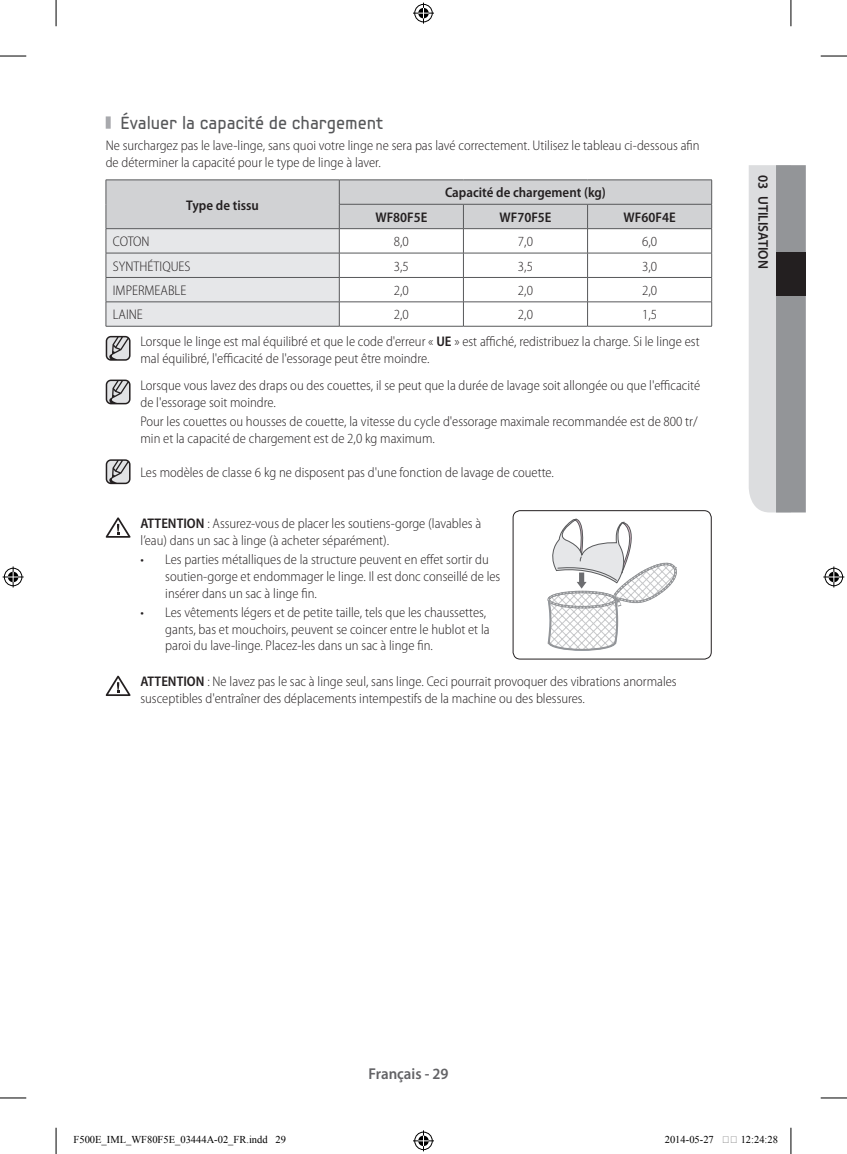
<style>
.page{position:relative;width:847px;height:1154px;background:#fff}
.page>*{position:absolute;margin:0;border:0;box-sizing:border-box;transform-origin:0 0}
.t1{font:17.5px "Samsung Imagination Modern";color:#57585a}
.t2{font:600 15.75px "Myriad Pro";color:#636366;scale:.95 1}
.t3{font:300 semi-condensed 14px/16.8px "Myriad Pro";color:#231f20}
.t4{font:600 semi-condensed 14px "Myriad Pro";color:#231f20}
.t5{font:600 14px "Myriad Pro";color:#231f20;scale:.95 1}
.t6{font:10.5px "Times New Roman";color:#000}
.s1{font-weight:600}
</style>
<div class="page">
<svg style="left:749px;top:165px;width:56px;height:347px;background:#b9bbbd"></svg>
<div style="left:775px;top:252px;width:30px;height:43px;background:#231f20"></div>
<div style="left:106px;top:116px;width:5px;height:13px;background:#a8a9ad"></div>
<svg style="left:106px;top:180px;width:606px;height:146px"></svg>
<hr style="left:106px;top:326px;width:233px;height:1px;background:#57585a">
<hr style="left:339px;top:326px;width:124px;height:1px;background:#57585a">
<hr style="left:463px;top:326px;width:124px;height:1px;background:#57585a">
<hr style="left:587px;top:326px;width:124px;height:1px;background:#57585a">
<svg style="left:106px;top:336px;width:24px;height:25px"></svg>
<svg style="left:106px;top:380px;width:24px;height:24px"></svg>
<svg style="left:106px;top:459px;width:24px;height:25px"></svg>
<svg style="left:106px;top:517px;width:24px;height:21px"></svg>
<svg style="left:547px;top:519px;width:130px;height:132px"></svg>
<div style="left:512px;top:510px;width:199px;height:149px;border:1px solid #231f20;border-radius:7px"></div>
<svg style="left:106px;top:676px;width:24px;height:20px"></svg>
<svg style="left:0;top:56px;width:26px;height:1px"></svg>
<svg style="left:820px;top:56px;width:26px;height:1px"></svg>
<svg style="left:0;top:1097px;width:26px;height:1px"></svg>
<svg style="left:820px;top:1097px;width:26px;height:1px"></svg>
<svg style="left:56px;top:0;width:1px;height:26px"></svg>
<svg style="left:56px;top:1128px;width:1px;height:26px"></svg>
<svg style="left:790px;top:0;width:1px;height:26px"></svg>
<svg style="left:790px;top:1128px;width:1px;height:26px"></svg>
<svg style="left:413px;top:3px;width:21px;height:21px"></svg>
<svg style="left:413px;top:1130px;width:21px;height:21px"></svg>
<svg style="left:3px;top:566px;width:21px;height:21px"></svg>
<svg style="left:823px;top:566px;width:21px;height:21px"></svg>
<p class="t1" style="left:121px;top:111px;width:264px">Évaluer la capacité de chargement</p>
<p class="t3" style="left:106px;top:138px;width:595px">Ne surchargez pas le lave-linge, sans quoi votre linge ne sera pas lavé correctement. Utilisez le tableau ci-dessous afin de déterminer la capacité pour le type de linge à laver.</p>
<p class="t4" style="left:186px;top:197px;width:74px">Type de tissu</p>
<p class="t4" style="left:445px;top:185px;width:162px">Capacité de chargement (kg)</p>
<p class="t4" style="left:375px;top:209px;width:53px">WF80F5E</p>
<p class="t4" style="left:499px;top:209px;width:53px">WF70F5E</p>
<p class="t4" style="left:623px;top:209px;width:53px">WF60F4E</p>
<p class="t3" style="left:113px;top:233px;width:38px">COTON</p>
<p class="t3" style="left:393px;top:233px;width:16px">8,0</p>
<p class="t3" style="left:518px;top:233px;width:16px">7,0</p>
<p class="t3" style="left:642px;top:233px;width:16px">6,0</p>
<p class="t3" style="left:113px;top:258px;width:79px">SYNTHÉTIQUES</p>
<p class="t3" style="left:393px;top:258px;width:16px">3,5</p>
<p class="t3" style="left:517px;top:258px;width:16px">3,5</p>
<p class="t3" style="left:642px;top:258px;width:16px">3,0</p>
<p class="t3" style="left:113px;top:282px;width:75px">IMPERMEABLE</p>
<p class="t3" style="left:393px;top:282px;width:16px">2,0</p>
<p class="t3" style="left:517px;top:282px;width:16px">2,0</p>
<p class="t3" style="left:641px;top:282px;width:16px">2,0</p>
<p class="t3" style="left:113px;top:306px;width:32px">LAINE</p>
<p class="t3" style="left:393px;top:306px;width:16px">2,0</p>
<p class="t3" style="left:517px;top:306px;width:16px">2,0</p>
<p class="t3" style="left:140px;top:301px;width:560px;line-height:27.1px;text-indent:501px">1,5<br>Lorsque le linge est mal équilibré et que le code d'erreur « <span class="s1">UE</span> » est affiché, redistribuez la charge. Si le linge est</p>
<p class="t3" style="left:140px;top:345px;width:561px;line-height:26.9px">mal équilibré, l'efficacité de l'essorage peut être moindre.<br>Lorsque vous lavez des draps ou des couettes, il se peut que la durée de lavage soit allongée ou que l'efficacité</p>
<p class="t3" style="left:140px;top:393px;width:558px;line-height:19.2px">de l'essorage soit moindre.<br>Pour les couettes ou housses de couette, la vitesse du cycle d'essorage maximale recommandée est de 800 tr/</p>
<p class="t3" style="left:140px;top:430px;width:296px">min et la capacité de chargement est de 2,0 kg maximum.</p>
<p class="t3" style="left:140px;top:464px;width:415px">Les modèles de classe 6 kg ne disposent pas d'une fonction de lavage de couette.</p>
<p class="t3" style="left:140px;top:515px;width:342px"><span class="s1">ATTENTION</span> : Assurez-vous de placer les soutiens-gorge (lavables à l’eau) dans un sac à linge (à acheter séparément).</p>
<p class="t3" style="left:165px;top:551px;width:336px;text-indent:-25px">• Les parties métalliques de la structure peuvent en effet sortir du soutien-gorge et endommager le linge. Il est donc conseillé de les insérer dans un sac à linge fin.</p>
<p class="t3" style="left:165px;top:604px;width:326px;text-indent:-25px">• Les vêtements légers et de petite taille, tels que les chaussettes, gants, bas et mouchoirs, peuvent se coincer entre le hublot et la paroi du lave-linge. Placez-les dans un sac à linge fin.</p>
<p class="t3" style="left:140px;top:673px;width:537px"><span class="s1">ATTENTION</span> : Ne lavez pas le sac à linge seul, sans linge. Ceci pourrait provoquer des vibrations anormales susceptibles d'entraîner des déplacements intempestifs de la machine ou des blessures.</p>
<p class="t5" style="left:771px;top:175px;width:100px;rotate:90deg">03 UTILISATION</p>
<p class="t2" style="left:368px;top:1064px;width:86px">Français - 29</p>
<p class="t6" style="left:74px;top:1133px;width:214px">F500E_IML_WF80F5E_03444A-02_FR.indd 29</p>
<p class="t6" style="left:664px;top:1133px;width:50px">2014-05-27</p>
<p class="t6" style="left:740px;top:1133px;width:39px">12:24:28</p>
</div>
